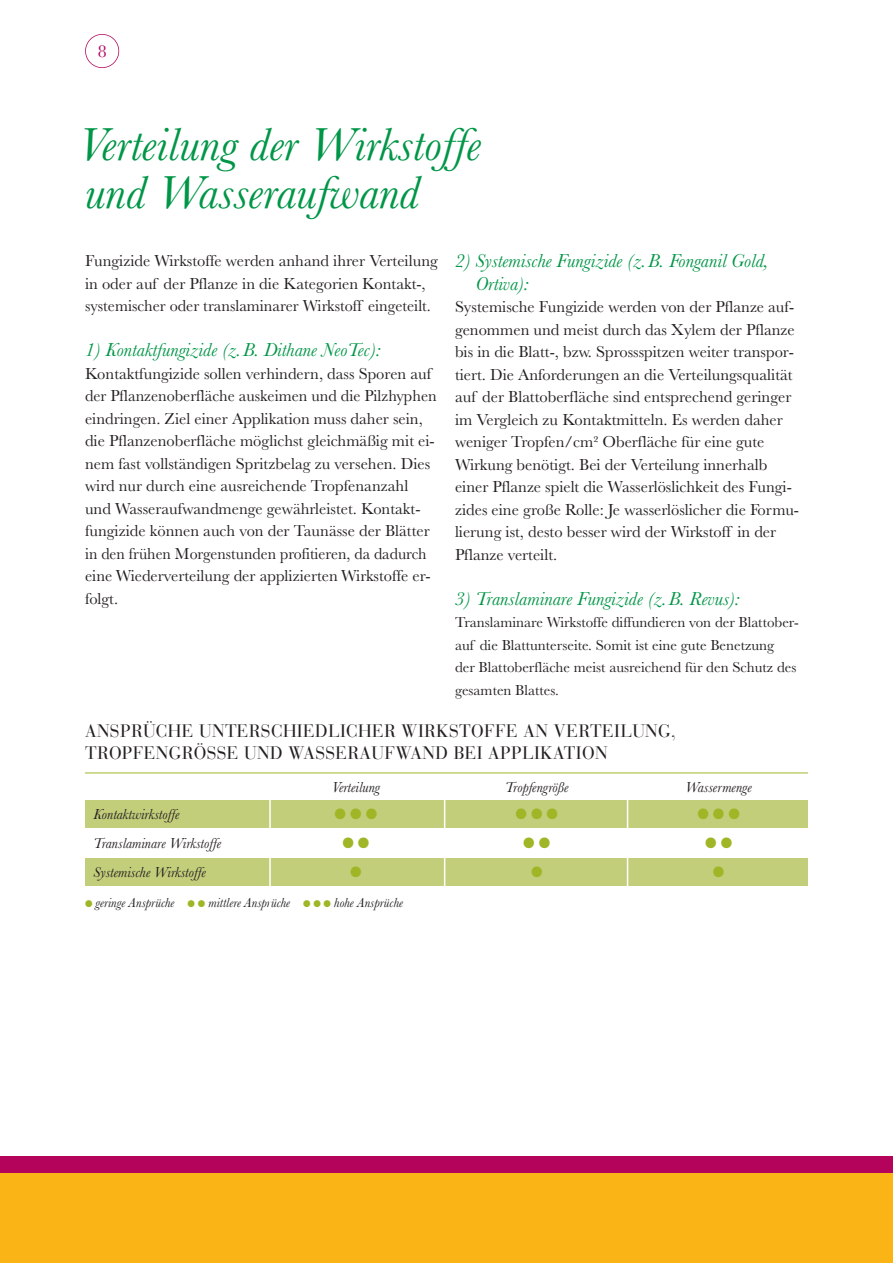
<style>
.page{position:relative;width:893px;height:1263px;background:#fff}
.page>*{position:absolute;margin:0;border:0;box-sizing:border-box;transform-origin:0 0}
.t1{font:italic 48px/48px "Baskerville";color:#009647}
.t2{font:italic 19.5px/22.5px "Baskerville";color:#009647}
.t3{font:18px/21.8px "Bauer Bodoni";letter-spacing:.02em;color:#231f20}
.t4{font:18px "Baskerville";color:#b4035b}
.t5{font:16.5px/22.5px "Baskerville";color:#231f20}
.t6{font:15px/22.5px "Baskerville";color:#231f20}
.t7{font:italic 15px "Baskerville";color:#231f20}
.t8{font:15px "Zapf Dingbats ITC";color:#a0b627}
.t9{font:italic 13.5px "Baskerville";color:#231f20}
.s1{color:#a0b627}
</style>
<div class="page">
<div style="left:0;top:1157px;width:893px;height:17px;background:#b4035b"></div>
<div style="left:0;top:1174px;width:893px;height:89px;background:#fbb416"></div>
<div style="left:85px;top:800px;width:723px;height:28px;background:#c3ce7b"></div>
<div style="left:85px;top:859px;width:723px;height:27px;background:#c3ce7b"></div>
<hr style="left:269px;top:763px;width:2px;height:164px;background:#fff">
<hr style="left:444px;top:763px;width:1px;height:164px;background:#fff">
<hr style="left:627px;top:763px;width:1px;height:164px;background:#fff">
<hr style="left:85px;top:772px;width:723px;height:1px;background:#a0b627">
<div style="left:85px;top:34px;width:34px;height:34px;border:2px solid #b4035b;border-radius:50%"></div>
<p class="t4" style="left:98px;top:40px;width:10px">8</p>
<h1 class="t1" style="left:78px;top:119px;width:405px">Verteilung der Wirkstoffe und Wasseraufwand</h1>
<p class="t5" style="left:85px;top:249px;width:354px">Fungizide Wirkstoffe werden anhand ihrer Verteilung in oder auf der Pflanze in die Kategorien Kontakt-, systemischer oder translaminarer Wirkstoff eingeteilt.</p>
<p class="t2" style="left:85px;top:338px;width:297px">1) Kontaktfungizide (z.B. Dithane NeoTec):</p>
<p class="t5" style="left:85px;top:362px;width:353px">Kontaktfungizide sollen verhindern, dass Sporen auf der Pflanzenoberfläche auskeimen und die Pilzhyphen eindringen. Ziel einer Applikation muss daher sein, die Pflanzenoberfläche möglichst gleichmäßig mit ei&shy;nem fast vollständigen Spritzbelag zu versehen. Dies wird nur durch eine ausreichende Tropfenanzahl und Wasseraufwandmenge gewährleistet. Kontakt&shy;fungizide können auch von der Taunässe der Blätter in den frühen Morgenstunden profitieren, da dadurch eine Wiederverteilung der applizierten Wirkstoffe er&shy;folgt.</p>
<p class="t2" style="left:475px;top:249px;width:295px;text-indent:-20px">2) Systemische Fungizide (z.B. Fonganil Gold,<br>Ortiva):</p>
<p class="t5" style="left:455px;top:295px;width:346px">Systemische Fungizide werden von der Pflanze auf&shy;genommen und meist durch das Xylem der Pflanze bis in die Blatt-, bzw. Sprossspitzen weiter transpor&shy;tiert. Die Anforderungen an die Verteilungsqualität auf der Blattoberfläche sind entsprechend geringer im Vergleich zu Kontaktmitteln. Es werden daher weniger Tropfen/cm² Oberfläche für eine gute Wirkung benötigt. Bei der Verteilung innerhalb einer Pflanze spielt die Wasserlöslichkeit des Fungi&shy;zides eine große Rolle: Je wasserlöslicher die Formu&shy;lierung ist, desto besser wird der Wirkstoff in der Pflanze verteilt.</p>
<p class="t2" style="left:455px;top:587px;width:286px">3) Translaminare Fungizide (z.B. Revus):</p>
<p class="t6" style="left:455px;top:611px;width:345px">Translaminare Wirkstoffe diffundieren von der Blattober&shy;auf die Blattunterseite. Somit ist eine gute Benetzung<br>der Blattoberfläche meist ausreichend für den Schutz des gesamten Blattes.</p>
<p class="t3" style="left:85px;top:722px;width:592px">ANSPRÜCHE UNTERSCHIEDLICHER WIRKSTOFFE AN VERTEILUNG,<br>TROPFENGRÖSSE UND WASSERAUFWAND BEI APPLIKATION</p>
<p class="t7" style="left:332px;top:778px;width:50px">Verteilung</p>
<p class="t7" style="left:505px;top:778px;width:65px">Tropfengröße</p>
<p class="t7" style="left:685px;top:778px;width:68px">Wassermenge</p>
<p class="t7" style="left:94px;top:805px;width:87px">Kontaktwirkstoffe</p>
<p class="t8" style="left:335px;top:805px;width:44px">●●●</p>
<p class="t8" style="left:515px;top:805px;width:44px">●●●</p>
<p class="t8" style="left:697px;top:805px;width:44px">●●●</p>
<p class="t7" style="left:94px;top:834px;width:129px">Translaminare Wirkstoffe</p>
<p class="t7" style="left:94px;top:863px;width:114px">Systemische Wirkstoffe</p>
<p class="t8" style="left:350px;top:863px;width:13px">●</p>
<p class="t8" style="left:531px;top:863px;width:13px">●</p>
<p class="t8" style="left:713px;top:863px;width:13px">●</p>
<p class="t9" style="left:85px;top:894px;width:320px"><span class="s1">●</span> geringe Ansprüche <span class="s1">●</span> <span class="s1">●</span> mittlere Ansprüche <span class="s1">●</span> <span class="s1">●</span> <span class="s1">●</span> hohe Ansprüche</p>
</div>
